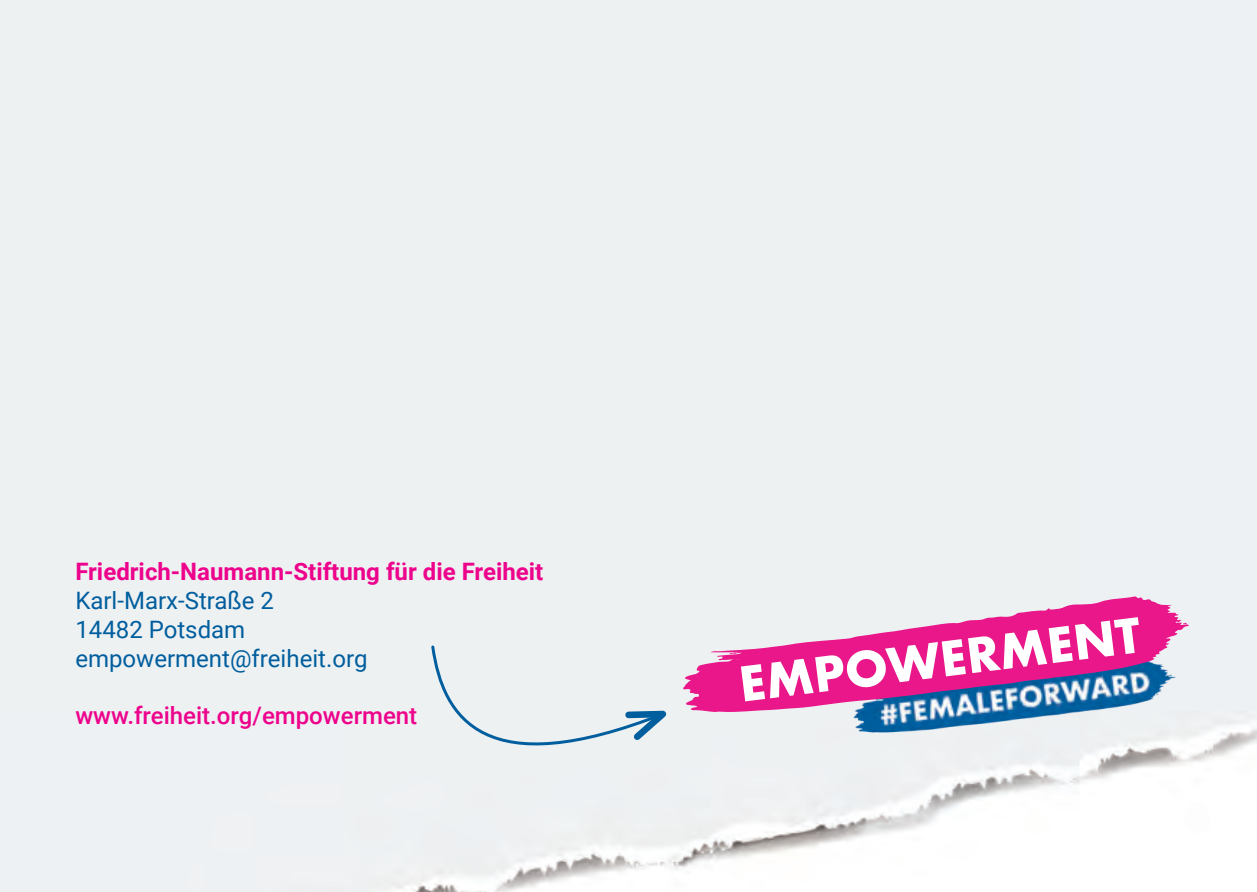
<style>
.page{position:relative;width:1257px;height:892px;background:#fff}
.page>*{position:absolute;margin:0;border:0;box-sizing:border-box;transform-origin:0 0}
.t1{font:700 46.5px "Futura";color:#fff}
.t2{font:24px/28.8px "Roboto";color:#005e9e}
.t3{font:700 24px "Roboto";color:#ed028c}
.t4{font:500 24px "Roboto";color:#ed028c}
</style>
<div class="page">
<div style="left:0;top:0;width:1256px;height:892px;background:#eef1f2"></div>
<div style="left:429px;top:643px;width:251px;height:141px;background:#eef1f2"></div>
<img style="left:847px;top:712px;width:333px;height:28px">
<svg style="left:683px;top:596px;width:505px;height:116px;background:#d36fb2"></svg>
<svg style="left:729px;top:648px;width:40px;height:9px"></svg>
<svg style="left:1163px;top:607px;width:23px;height:17px"></svg>
<svg style="left:1149px;top:630px;width:25px;height:26px"></svg>
<p class="t3" style="left:75px;top:555px;width:469px">Friedrich-Naumann-Stiftung für die Freiheit</p>
<p class="t2" style="left:75px;top:585px;width:293px">Karl-Marx-Straße 2<br>14482 Potsdam empowerment@freiheit.org</p>
<p class="t4" style="left:75px;top:699px;width:343px">www.freiheit.org/empowerment</p>
<h1 class="t1" style="left:735px;top:651px;width:405px;rotate:-7deg">EMPOWERMENT</h1>
</div>
